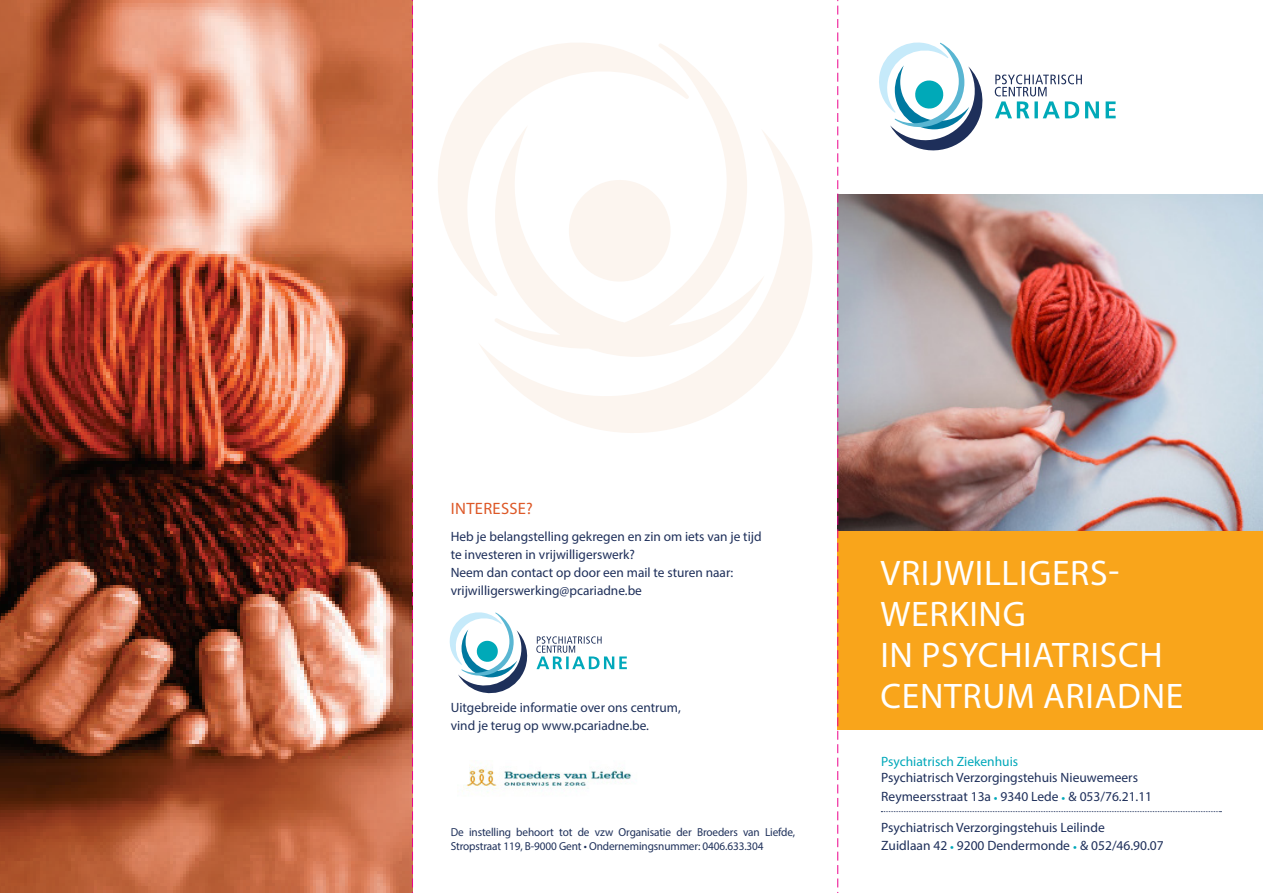
<style>
.page{position:relative;width:1263px;height:893px;background:#fff}
.page>*{position:absolute;margin:0;border:0;box-sizing:border-box;transform-origin:0 0}
.t1{font:35.55px/41px "Myriad Pro";letter-spacing:.02em;color:#fff}
.t2{font:16.5px "Myriad Pro";letter-spacing:.02em;color:#dd5827}
.TITEL{font:13.5px/18px "Myriad Pro";color:#1e2f5a}
.Identification_Text{font:13.5px "Myriad Pro";color:#1e2f5a}
.TITEL-2{font:13.5px/18px "Myriad Pro";color:#1e305a}
.t3{font:13.5px "Myriad Pro";color:#00a8ba}
.BODY{font:11.55px/14.4px "Myriad Pro";letter-spacing:-.01em;color:#1e305a}
.s1{color:#00a8ba}
</style>
<div class="page">
<div style="left:838px;top:530px;width:425px;height:200px;background:#f9a51b"></div>
<img style="left:838px;top:195px;width:425px;height:335px">
<svg style="left:879px;top:42px;width:104px;height:109px"></svg>
<svg style="left:995px;top:75px;width:121px;height:43px"></svg>
<svg style="left:449px;top:612px;width:79px;height:82px"></svg>
<svg style="left:536px;top:636px;width:91px;height:33px"></svg>
<svg style="left:438px;top:43px;width:374px;height:390px"></svg>
<img style="left:0;top:0;width:412px;height:893px">
<svg style="left:881px;top:811px;width:340px;height:1px"></svg>
<img style="left:462px;top:765px;width:169px;height:28px">
<svg style="left:837px;top:0;width:1px;height:893px"></svg>
<svg style="left:412px;top:0;width:1px;height:893px"></svg>
<p class="t2" style="left:451px;top:498px;width:84px">INTERESSE?</p>
<p class="TITEL" style="left:451px;top:527px;width:312px">Heb je belangstelling gekregen en zin om iets van je tijd te investeren in vrijwilligerswerk?</p>
<p class="TITEL" style="left:451px;top:563px;width:284px">Neem dan contact op door een mail te sturen naar:</p>
<p class="TITEL" style="left:451px;top:581px;width:193px">vrijwilligerswerking@pcariadne.be</p>
<p class="TITEL-2" style="left:451px;top:699px;width:232px">Uitgebreide informatie over ons centrum, vind je terug op www.pcariadne.be.</p>
<p class="BODY" style="left:451px;top:825px;width:346px">De instelling behoort tot de vzw Organisatie der Broeders van Liefde,<br>Stropstraat 119, B-9000 Gent • Ondernemingsnummer: 0406.633.304</p>
<p class="t1" style="left:880px;top:552px;width:240px">VRIJWILLIGERS-</p>
<p class="t1" style="left:880px;top:593px;width:284px">WERKING<br>IN PSYCHIATRISCH</p>
<p class="t1" style="left:880px;top:675px;width:304px">CENTRUM ARIADNE</p>
<p class="t3" style="left:881px;top:753px;width:138px">Psychiatrisch Ziekenhuis</p>
<p class="TITEL" style="left:881px;top:769px;width:258px">Psychiatrisch Verzorgingstehuis Nieuwemeers</p>
<p class="TITEL" style="left:881px;top:818px;width:225px">Psychiatrisch Verzorgingstehuis Leilinde</p>
<p class="Identification_Text" style="left:881px;top:788px;width:272px">Reymeersstraat 13a <span class="s1">•</span> 9340 Lede <span class="s1">•</span> &amp; 053/76.21.11</p>
<p class="Identification_Text" style="left:881px;top:838px;width:284px">Zuidlaan 42 <span class="s1">•</span> 9200 Dendermonde <span class="s1">•</span> &amp; 052/46.90.07</p>
</div>
